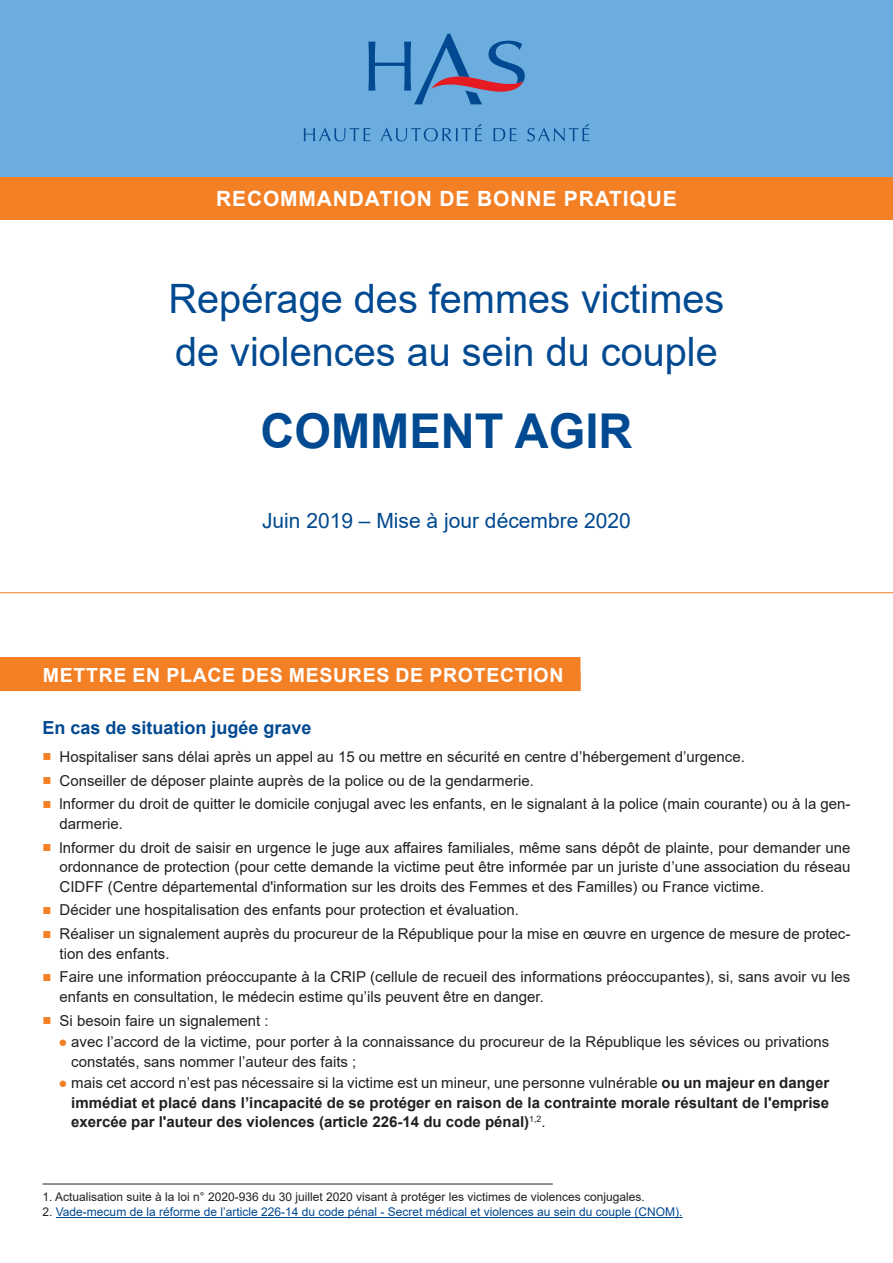
<style>
.page{position:relative;width:893px;height:1263px;background:#fff}
.page>*{position:absolute;margin:0;border:0;box-sizing:border-box;transform-origin:0 0}
.titre_fiche{font:700 48px "Arial";color:#014990}
.titre_fiche-2{font:40.5px "Arial";color:#014990}
.titre_fiche-3{font:21px "Arial";color:#014990}
.t1{font:700 21px "Arial";letter-spacing:.04em;color:#fff}
.Rubrique{font:700 19.5px "Arial";letter-spacing:.035em;color:#fff}
.titre_2{font:700 18px "Arial";color:#014990}
.t2{font:15px/19.5px "Arial";color:#231f20}
.t3{font:700 15px/19.5px "Arial";color:#231f20;text-align:justify}
.note_bas_de_page{font:12px "Arial";color:#231f20}
.note_bas_de_page_sui{font:12px "Arial";color:#014990}
.s1{color:#f48026}
.s2{font-weight:400;color:#f48026}
.s3{font-weight:400}
.s4{color:#231f20}
</style>
<div class="page">
<div style="left:0;top:0;width:893px;height:181px;background:#6caddf"></div>
<div style="left:0;top:177px;width:893px;height:43px;background:#f48026"></div>
<hr style="left:0;top:592px;width:893px;height:1px;background:#f48026">
<div style="left:0;top:657px;width:580px;height:33px;background:#f48026"></div>
<div style="left:0;top:673px;width:580px;height:18px;background:#f48026"></div>
<svg style="left:304px;top:128px;width:66px;height:13px"></svg>
<svg style="left:380px;top:124px;width:102px;height:17px"></svg>
<svg style="left:493px;top:128px;width:24px;height:13px"></svg>
<svg style="left:527px;top:124px;width:62px;height:17px"></svg>
<svg style="left:368px;top:34px;width:157px;height:70px"></svg>
<hr style="left:43px;top:1184px;width:510px;height:1px;background:#231f20">
<hr style="left:56px;top:1217px;width:627px;height:1px;background:#014990">
<p class="t1" style="left:216px;top:184px;width:462px">RECOMMANDATION DE BONNE PRATIQUE</p>
<p class="titre_fiche-2" style="left:169px;top:271px;width:557px">Repérage des femmes victimes</p>
<p class="titre_fiche-2" style="left:175px;top:324px;width:544px">de violences au sein du couple</p>
<p class="titre_fiche" style="left:260px;top:397px;width:373px">COMMENT AGIR</p>
<p class="titre_fiche-3" style="left:262px;top:506px;width:370px">Juin 2019 – Mise à jour décembre 2020</p>
<p class="Rubrique" style="left:43px;top:661px;width:522px">METTRE EN PLACE DES MESURES DE PROTECTION</p>
<p class="titre_2" style="left:43px;top:715px;width:271px">En cas de situation jugée grave</p>
<p class="t2" style="left:43px;top:747px;width:704px"><span class="s1">■</span> Hospitaliser sans délai après un appel au 15 ou mettre en sécurité en centre d’hébergement d’urgence.</p>
<p class="t2" style="left:43px;top:770px;width:493px"><span class="s1">■</span> Conseiller de déposer plainte auprès de la police ou de la gendarmerie.</p>
<p class="t2" style="left:60px;top:794px;width:792px;text-indent:-17px"><span class="s1">■</span> lnformer du droit de quitter le domicile conjugal avec les enfants, en le signalant à la police (main courante) ou à la gen&shy;darmerie.</p>
<p class="t2" style="left:60px;top:837px;width:792px;text-align:justify;text-indent:-17px"><span class="s1">■</span> lnformer du droit de saisir en urgence le juge aux affaires familiales, même sans dépôt de plainte, pour demander une ordonnance de protection (pour cette demande la victime peut être informée par un juriste d’une association du réseau CIDFF (Centre départemental d'information sur les droits des Femmes et des Familles) ou France victime.</p>
<p class="t2" style="left:43px;top:900px;width:478px"><span class="s1">■</span> Décider une hospitalisation des enfants pour protection et évaluation.</p>
<p class="t2" style="left:60px;top:924px;width:792px;text-indent:-17px"><span class="s1">■</span> Réaliser un signalement auprès du procureur de la République pour la mise en œuvre en urgence de mesure de protec&shy;tion des enfants.</p>
<p class="t2" style="left:60px;top:967px;width:792px;text-indent:-17px"><span class="s1">■</span> Faire une information préoccupante à la CRIP (cellule de recueil des informations préoccupantes), si, sans avoir vu les enfants en consultation, le médecin estime qu’ils peuvent être en danger.</p>
<p class="t2" style="left:43px;top:1010px;width:228px"><span class="s1">■</span> Si besoin faire un signalement :</p>
<p class="t2" style="left:71px;top:1032px;width:759px;text-indent:-13px"><span class="s1">●</span> avec l’accord de la victime, pour porter à la connaissance du procureur de la République les sévices ou privations constatés, sans nommer l’auteur des faits ;</p>
<p class="t3" style="left:71px;top:1073px;width:759px;text-indent:-13px"><span class="s2">●</span> <span class="s3">mais cet accord n’est pas nécessaire si la victime est un mineur, une personne vulnérable</span> ou un majeur en danger immédiat et placé dans l’incapacité de se protéger en raison de la contrainte morale résultant de l'emprise exercée par l'auteur des violences (article 226-14 du code pénal)<sup>1,2</sup><span class="s3">.</span></p>
<p class="note_bas_de_page" style="left:43px;top:1189px;width:604px">1. Actualisation suite à la loi n° 2020-936 du 30 juillet 2020 visant à protéger les victimes de violences conjugales.</p>
<p class="note_bas_de_page_sui" style="left:43px;top:1204px;width:642px"><span class="s4">2.</span> Vade-mecum de la réforme de l’article 226-14 du code pénal - Secret médical et violences au sein du couple (CNOM).</p>
</div>
